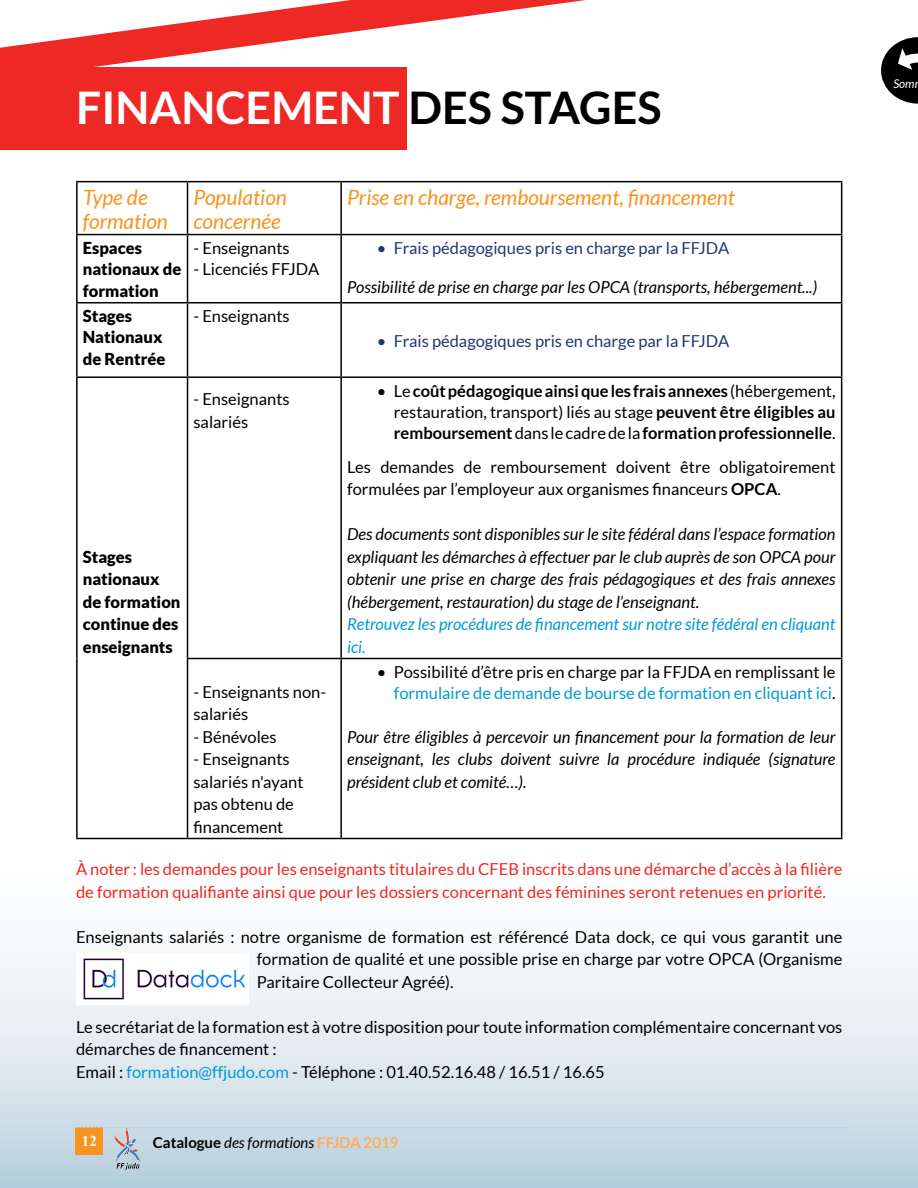
<style>
.page{position:relative;width:918px;height:1188px;background:#fff}
.page>*{position:absolute;margin:0;border:0;box-sizing:border-box;transform-origin:0 0}
.t1{font:700 45px "Lato";color:#fff}
.t2{font:italic 21px/24px "Lato";color:#f7931e}
.t3{font:16.5px/22.5px "Lato";color:#000}
.t4{font:italic 16.5px/22.5px "Lato";color:#000;text-align:justify}
.t5{font:16.5px/22.5px "Lato";color:#ee2824}
.t6{font:700 16.5px/21.5px "Lato";color:#000;text-align:justify}
.t7{font:900 16.5px/21.5px "Lato";color:#000}
.t8{font:16.5px "Lato";color:#23376e}
.t9{font:italic 16.5px/22.5px "Lato";color:#009ad4}
.t10{font:italic 15px "Lato";color:#000}
.t11{font:700 15px "Times New Roman";color:#fff}
.t12{font:italic 12px "Lato";color:#fff}
.s1{color:#000}
.s2{font-weight:400}
.s3{font-weight:700}
.s4{color:#009ad4}
.s5{font-weight:700;font-style:normal}
.s6{font-weight:700;font-style:normal;color:#fbae5d}
</style>
<div class="page">
<svg style="left:0;top:799px;width:918px;height:389px"></svg>
<div style="left:76px;top:1128px;width:27px;height:27px;background:#f7931e"></div>
<svg style="left:76px;top:1127px;width:773px;height:1px"></svg>
<img style="left:114px;top:1128px;width:27px;height:43px">
<svg style="left:0;top:0;width:586px;height:79px"></svg>
<div style="left:0;top:68px;width:406px;height:82px;background:#ee2824"></div>
<div style="left:0;top:48px;width:47px;height:57px;background:#ee2824"></div>
<img style="left:76px;top:954px;width:172px;height:51px">
<svg style="left:881px;top:37px;width:37px;height:67px"></svg>
<hr style="left:76px;top:181px;width:112px;height:1px;background:#000">
<hr style="left:76px;top:182px;width:2px;height:52px;background:#000">
<hr style="left:188px;top:181px;width:153px;height:1px;background:#000">
<hr style="left:187px;top:182px;width:1px;height:52px;background:#000">
<hr style="left:341px;top:181px;width:501px;height:1px;background:#000">
<hr style="left:340px;top:182px;width:2px;height:52px;background:#000">
<hr style="left:841px;top:182px;width:1px;height:52px;background:#000">
<hr style="left:76px;top:234px;width:112px;height:1px;background:#000">
<hr style="left:76px;top:235px;width:2px;height:67px;background:#000">
<hr style="left:188px;top:234px;width:153px;height:1px;background:#000">
<hr style="left:187px;top:235px;width:1px;height:67px;background:#000">
<hr style="left:341px;top:234px;width:501px;height:1px;background:#000">
<hr style="left:340px;top:235px;width:2px;height:67px;background:#000">
<hr style="left:841px;top:235px;width:1px;height:67px;background:#000">
<hr style="left:76px;top:302px;width:112px;height:1px;background:#000">
<hr style="left:76px;top:303px;width:2px;height:73px;background:#000">
<hr style="left:188px;top:302px;width:153px;height:1px;background:#000">
<hr style="left:187px;top:303px;width:1px;height:73px;background:#000">
<hr style="left:341px;top:302px;width:501px;height:1px;background:#000">
<hr style="left:340px;top:303px;width:2px;height:73px;background:#000">
<hr style="left:841px;top:303px;width:1px;height:73px;background:#000">
<hr style="left:76px;top:376px;width:112px;height:2px;background:#000">
<hr style="left:76px;top:378px;width:2px;height:280px;background:#000">
<hr style="left:188px;top:376px;width:153px;height:2px;background:#000">
<hr style="left:187px;top:378px;width:1px;height:280px;background:#000">
<hr style="left:341px;top:376px;width:501px;height:2px;background:#000">
<hr style="left:340px;top:378px;width:2px;height:280px;background:#000">
<hr style="left:841px;top:378px;width:1px;height:280px;background:#000">
<hr style="left:76px;top:658px;width:2px;height:180px;background:#000">
<hr style="left:187px;top:658px;width:154px;height:1px;background:#000">
<hr style="left:187px;top:659px;width:1px;height:179px;background:#000">
<hr style="left:341px;top:658px;width:501px;height:1px;background:#000">
<hr style="left:340px;top:659px;width:2px;height:179px;background:#000">
<hr style="left:841px;top:659px;width:1px;height:179px;background:#000">
<hr style="left:76px;top:838px;width:112px;height:1px;background:#000">
<hr style="left:188px;top:838px;width:153px;height:1px;background:#000">
<hr style="left:341px;top:838px;width:501px;height:1px;background:#000">
<h1 class="t1" style="left:76px;top:82px;width:587px">Financement <span class="s1">des stages</span></h1>
<p class="t2" style="left:83px;top:186px;width:87px">Type de formation</p>
<p class="t2" style="left:194px;top:186px;width:95px">Population concernée</p>
<p class="t2" style="left:347px;top:186px;width:389px">Prise en charge, remboursement, financement</p>
<p class="t7" style="left:83px;top:237px;width:100px">Espaces nationaux de formation</p>
<p class="t3" style="left:194px;top:237px;width:98px">- Enseignants</p>
<p class="t8" style="left:377px;top:239px;width:354px">• Frais pédagogiques pris en charge par la FFJDA</p>
<p class="t4" style="left:347px;top:276px;width:472px">Possibilité de prise en charge par les OPCA (transports, hébergement...)</p>
<p class="t3" style="left:194px;top:258px;width:127px">- Licenciés FFJDA</p>
<p class="t7" style="left:83px;top:305px;width:84px">Stages nationaux de rentrée</p>
<p class="t3" style="left:193px;top:305px;width:98px">- Enseignants</p>
<p class="t8" style="left:377px;top:331px;width:354px">• Frais pédagogiques pris en charge par la FFJDA</p>
<p class="t7" style="left:83px;top:545px;width:99px;line-height:22.5px">Stages nationaux de formation continue des enseignants</p>
<p class="t3" style="left:193px;top:388px;width:98px">- Enseignants salariés</p>
<p class="t6" style="left:394px;top:380px;width:443px;text-indent:-17px"><span class="s2">• Le</span> coût pédagogique ainsi que les frais annexes <span class="s2">(hébergement, restauration, transport) liés au stage</span> peuvent être éligibles au remboursement <span class="s2">dans le cadre de la</span> formation professionnelle<span class="s2">.</span></p>
<p class="t3" style="left:347px;top:455px;width:490px">Les demandes de remboursement doivent être obligatoirement formulées par l’employeur aux organismes financeurs <span class="s3">OPCA</span></p>
<p class="t3" style="left:777px;top:478px;width:5px">.</p>
<p class="t4" style="left:347px;top:523px;width:490px">Des documents sont disponibles sur le site fédéral dans l’espace formation expliquant les démarches à effectuer par le club auprès de son OPCA pour obtenir une prise en charge des frais pédagogiques et des frais annexes (hébergement, restauration) du stage de l’enseignant.</p>
<p class="t9" style="left:347px;top:613px;width:490px">Retrouvez les procédures de financement sur notre site fédéral en cliquant ici.</p>
<p class="t3" style="left:193px;top:680px;width:134px">- Enseignants non&shy;salariés</p>
<p class="t3" style="left:193px;top:725px;width:85px">- Bénévoles</p>
<p class="t3" style="left:193px;top:748px;width:112px">- Enseignants salariés n'ayant pas obtenu de financement</p>
<p class="t3" style="left:377px;top:661px;width:460px;line-height:21.5px;text-align:right">• Possibilité d’être pris en charge par la FFJDA en remplissant le <span class="s4">formulaire de demande de bourse de formation en cliquant ici</span>.</p>
<p class="t4" style="left:347px;top:726px;width:490px">Pour être éligibles à percevoir un financement pour la formation de leur enseignant, les clubs doivent suivre la procédure indiquée (signature président club et comité…).</p>
<p class="t5" style="left:76px;top:858px;width:768px">À noter : les demandes pour les enseignants titulaires du CFEB inscrits dans une démarche d’accès à la filière de formation qualifiante ainsi que pour les dossiers concernant des féminines seront retenues en priorité.</p>
<p class="t3" style="left:257px;top:926px;width:587px;text-align:justify;text-indent:-181px">Enseignants salariés : notre organisme de formation est référencé Data dock, ce qui vous garantit une formation de qualité et une possible prise en charge par votre OPCA (Organisme Paritaire Collecteur Agréé).</p>
<p class="t3" style="left:76px;top:1016px;width:768px">Le secrétariat de la formation est à votre disposition pour toute information complémentaire concernant vos démarches de financement :<br>Email : <span class="s4">formation@ffjudo.com</span> - Téléphone : 01.40.52.16.48 / 16.51 / 16.65</p>
<p class="t11" style="left:82px;top:1131px;width:16px">12</p>
<p class="t10" style="left:153px;top:1135px;width:247px"><span class="s5">Catalogue</span> des formations <span class="s6">FFJDA 2019</span></p>
<p class="t12" style="left:893px;top:77px;width:23px">Som</p>
</div>
